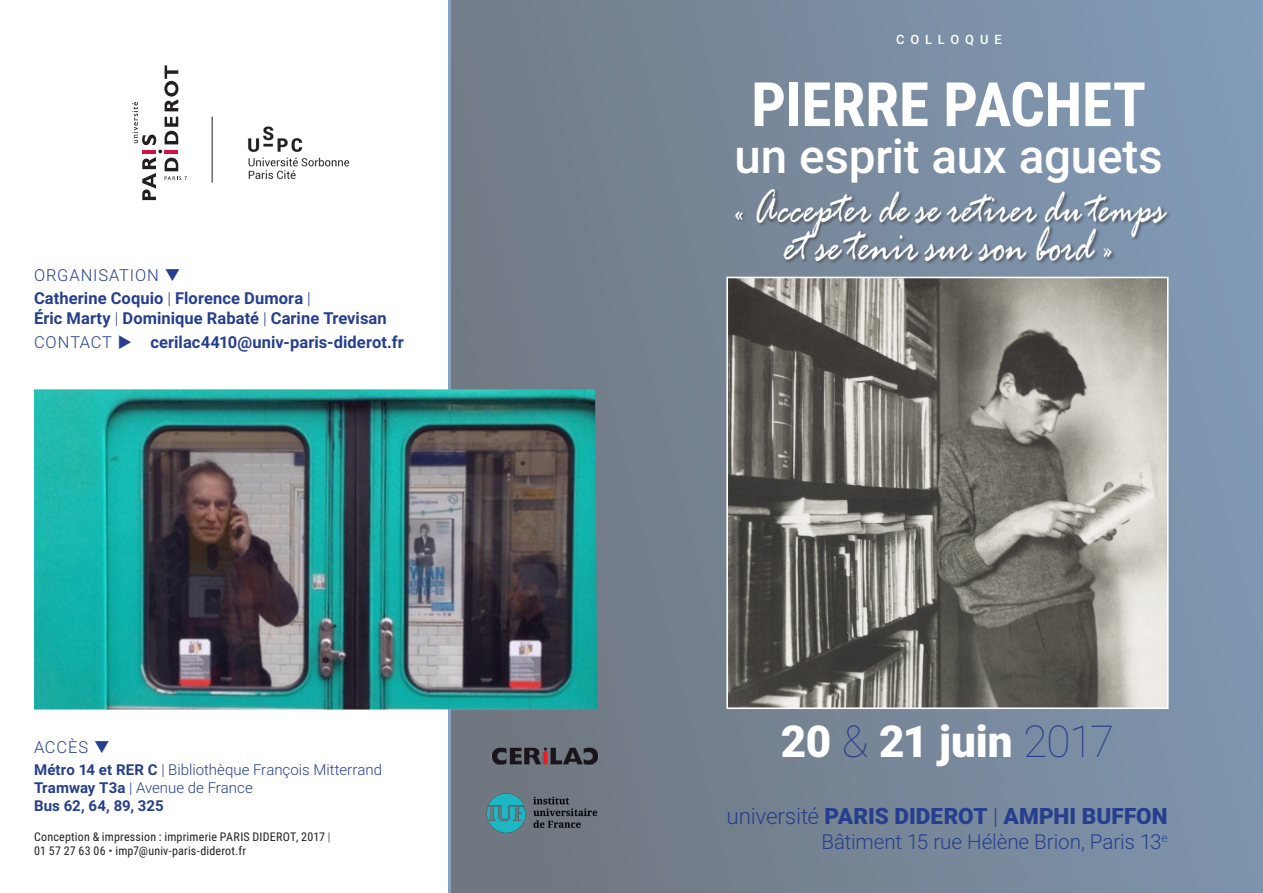
<style>
.page{position:relative;width:1263px;height:893px;background:#fff}
.page>*{position:absolute;margin:0;border:0;box-sizing:border-box;transform-origin:0 0}
.t1{font:700 61.35px "Roboto Condensed";letter-spacing:-.005em;color:#fff}
.t2{font:italic 52.35px "Rage";letter-spacing:.01em;color:#fff;scale:.75 1}
.t3{font:italic 50.85px "Rage";letter-spacing:.01em;color:#fff;scale:.75 1}
.t4{font:500 47.55px "Roboto";letter-spacing:-.005em;color:#fff}
.t5{font:900 44.1px "Roboto";letter-spacing:-.005em;color:#fff}
.t6{font:900 22.5px "Roboto";letter-spacing:.005em;color:#253f8e}
.t7{font:300 20.7px "Roboto";letter-spacing:-.005em;color:#253f8e}
.t8{font:700 16.5px/19.8px "Roboto";letter-spacing:.005em;color:#253f8e}
.t9{font:300 16.5px "Roboto";letter-spacing:.05em;color:#253f8e}
.t10{font:300 15px/18px "Roboto";color:#253f8e}
.t11{font:500 12.9px "Roboto";letter-spacing:.46em;color:#fff}
.t12{font:12px/14.4px "Roboto Condensed";letter-spacing:.02em;color:#231f20}
.s1{font-weight:300}
.s2{font-weight:700}
.s3{font-weight:100;color:#253f8e}
</style>
<div class="page">
<div style="left:451px;top:0;width:812px;height:893px;background:linear-gradient(to right,#717982,#8098b4)"></div>
<img style="left:729px;top:280px;width:436px;height:426px">
<div style="left:726px;top:277px;width:442px;height:432px;border:2px solid #fff"></div>
<img style="left:485px;top:744px;width:118px;height:26px">
<svg style="left:132px;top:65px;width:55px;height:135px"></svg>
<img style="left:248px;top:126px;width:102px;height:53px">
<hr style="left:212px;top:117px;width:1px;height:66px;background:#231f20">
<div style="left:734px;top:188px;width:437px;height:77px;background:#231f20;opacity:.5"></div>
<img style="left:480px;top:790px;width:124px;height:51px">
<img style="left:34px;top:389px;width:563px;height:320px">
<p class="t9" style="left:34px;top:264px;width:148px">ORGANISATION ❑</p>
<p class="t8" style="left:34px;top:288px;width:354px">Catherine Coquio <span class="s1">|</span> Florence Dumora <span class="s1">|<br></span>Éric Marty <span class="s1">|</span> Dominique Rabaté <span class="s1">|</span> Carine Trevisan</p>
<p class="t8" style="left:34px;top:331px;width:371px"><span class="s1">CONTACT</span> ◆ cerilac4410@univ-paris-diderot.fr</p>
<p class="t9" style="left:34px;top:736px;width:77px">ACCÈS ❑</p>
<p class="t10" style="left:34px;top:760px;width:350px"><span class="s2">Métro 14 et RER C</span> | Bibliothèque François Mitterrand<br><span class="s2">Tramway T3a</span> | Avenue de France<br><span class="s2">Bus 62, 64, 89, 325</span></p>
<p class="t12" style="left:34px;top:829px;width:298px">Conception &amp; impression : imprimerie PARIS DIDEROT, 2017 <span class="s1">|<br></span>01 57 27 63 06 imp7@univ-paris-diderot.fr</p>
<p class="t11" style="left:896px;top:30px;width:107px">COLLOQUE</p>
<p class="t1" style="left:751px;top:61px;width:396px">PIERRE PACHET</p>
<p class="t4" style="left:735px;top:123px;width:430px">un esprit aux aguets</p>
<p class="t3" style="left:733px;top:181px;width:577px">« Accepter de se retirer du temps</p>
<p class="t2" style="left:783px;top:218px;width:443px">et se tenir sur son bord »</p>
<p class="t5" style="left:781px;top:710px;width:335px">20 <span class="s3">&amp;</span> 21 juin <span class="s3">2017</span></p>
<p class="t6" style="left:726px;top:800px;width:443px"><span class="s1">université</span> PARIS DIDEROT <span class="s1">|</span> AMPHI BUFFON</p>
<p class="t7" style="left:821px;top:827px;width:348px">Bâtiment 15 rue Hélène Brion, Paris 13<sup>e</sup></p>
</div>
